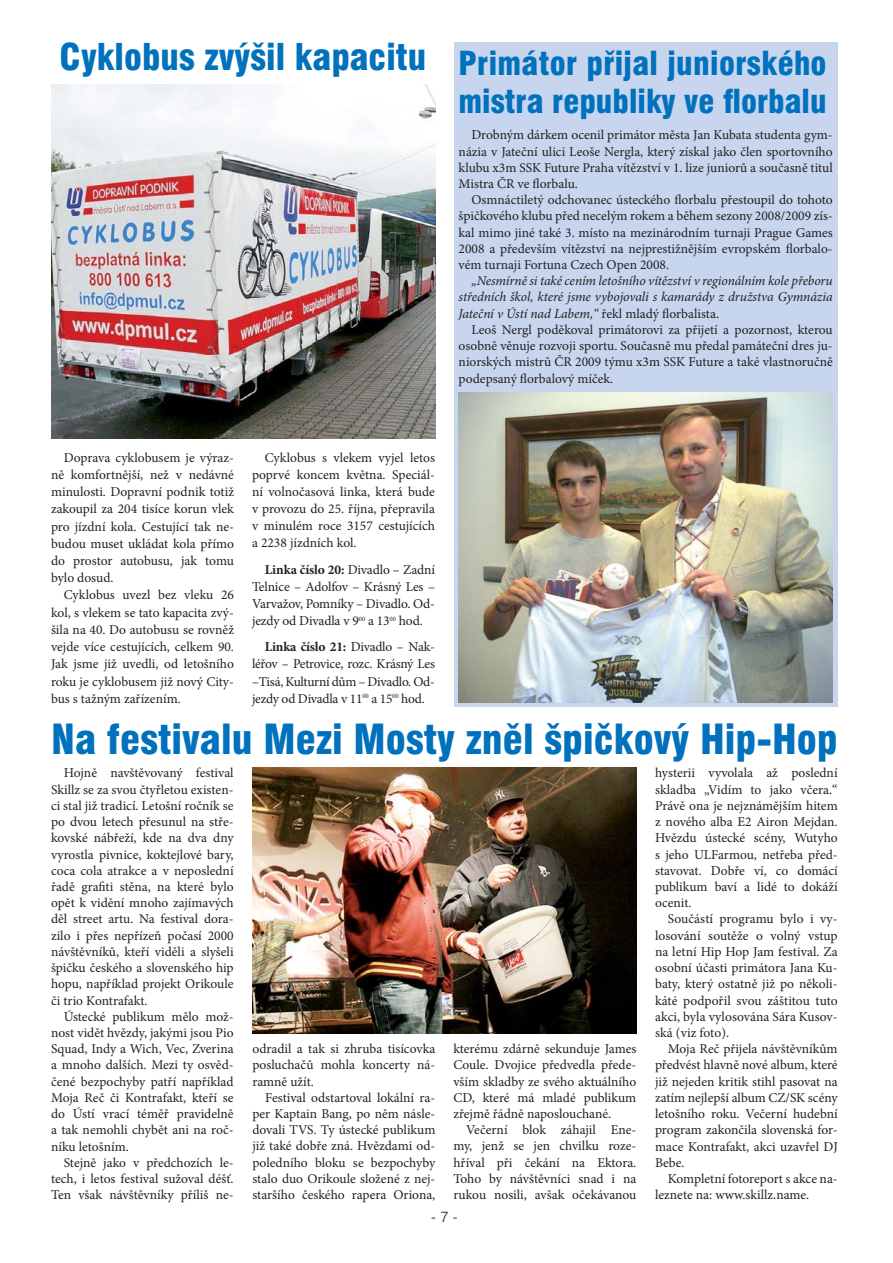
<style>
.page{position:relative;width:893px;height:1263px;background:#fff}
.page>*{position:absolute;margin:0;border:0;box-sizing:border-box;transform-origin:0 0}
.t1{font:900 condensed 40.5px "Swiss 721 AT";color:#0071bc}
.t2{font:900 condensed 36px "Swiss 721 AT";color:#0071bc}
.t3{font:900 condensed 32.25px/38.7px "Swiss 721 AT";letter-spacing:.01em;color:#0071bc}
.t4{font:300 15px "Swiss 721 AT";color:#231f20}
.t5{font:13.5px/16.2px "Minion Pro";color:#231f20;text-align:justify}
.t6{font:italic 13.5px/16.2px "Minion Pro";letter-spacing:-.005em;color:#231f20;text-align:justify}
.s1{font-style:normal}
.s2{font-weight:700}
</style>
<div class="page">
<div style="left:454px;top:43px;width:384px;height:664px;background:#c7d5ee"></div>
<img style="left:459px;top:392px;width:374px;height:311px">
<img style="left:51px;top:84px;width:384px;height:355px">
<img style="left:252px;top:767px;width:384px;height:267px">
<h2 class="t2" style="left:60px;top:40px;width:368px">Cyklobus zvýšil kapacitu</h2>
<h3 class="t3" style="left:459px;top:45px;width:370px">Primátor přijal juniorského mistra republiky ve florbalu</h3>
<p class="t5" style="left:459px;top:128px;width:376px;text-indent:13px">Drobným dárkem ocenil primátor města Jan Kubata studenta gym&shy;názia v Jateční ulici Leoše Nergla, který získal jako člen sportovního klubu x3m SSK Future Praha vítězství v 1. lize juniorů a současně titul Mistra ČR ve florbalu.</p>
<p class="t5" style="left:459px;top:193px;width:376px;text-indent:13px">Osmnáctiletý odchovanec ústeckého florbalu přestoupil do tohoto špičkového klubu před necelým rokem a během sezony 2008/2009 zís&shy;kal mimo jiné také 3. místo na mezinárodním turnaji Prague Games 2008 a především vítězství na nejprestižnějším evropském florbalo&shy;vém turnaji Fortuna Czech Open 2008.</p>
<p class="t6" style="left:459px;top:274px;width:376px;text-indent:13px">„Nesmírně si také cením letošního vítězství v regionálním kole přeboru středních škol, které jsme vybojovali s kamarády z družstva Gymnázia Jateční v Ústí nad Labem,“ <span class="s1">řekl mladý florbalista.</span></p>
<p class="t5" style="left:459px;top:323px;width:376px;text-indent:13px">Leoš Nergl poděkoval primátorovi za přijetí a pozornost, kterou osobně věnuje rozvoji sportu. Současně mu předal památeční dres ju&shy;niorských mistrů ČR 2009 týmu x3m SSK Future a také vlastnoručně podepsaný florbalový míček.</p>
<p class="t5" style="left:51px;top:450px;width:185px;line-height:17.2px;text-indent:13px">Doprava cyklobusem je výraz&shy;ně komfortnější, než v nedávné minulosti. Dopravní podnik totiž zakoupil za 204 tisíce korun vlek pro jízdní kola. Cestující tak ne&shy;budou muset ukládat kola přímo do prostor autobusu, jak tomu bylo dosud.</p>
<p class="t5" style="left:51px;top:588px;width:185px;line-height:17.2px;text-indent:13px">Cyklobus uvezl bez vleku 26 kol, s vlekem se tato kapacita zvý&shy;šila na 40. Do autobusu se rovněž vejde více cestujících, celkem 90.<br>Jak jsme již uvedli, od letošního roku je cyklobusem již nový City&shy;bus s tažným zařízením.</p>
<p class="t5" style="left:252px;top:450px;width:184px;line-height:17.1px;text-indent:13px">Cyklobus s vlekem vyjel letos poprvé koncem května. Speciál&shy;ní volnočasová linka, která bude v provozu do 25. října, přepravila v minulém roce 3157 cestujících a 2238 jízdních kol.</p>
<p class="t5" style="left:252px;top:562px;width:184px;line-height:17.1px;text-indent:13px"><span class="s2">Linka číslo 20:</span> Divadlo – Zadní Telnice – Adolfov – Krásný Les – Varvažov, Pomníky – Divadlo. Od&shy;jezdy od Divadla v 9<sup>00</sup> a 13<sup>00</sup> hod.</p>
<p class="t5" style="left:252px;top:639px;width:185px;line-height:17.1px;text-indent:13px"><span class="s2">Linka číslo 21:</span> Divadlo – Nak&shy;léřov – Petrovice, rozc. Krásný Les –Tisá, Kulturní dům – Divadlo. Od&shy;jezdy od Divadla v 11<sup>00</sup> a 15<sup>00</sup> hod.</p>
<h1 class="t1" style="left:51px;top:719px;width:788px">Na festivalu Mezi Mosty zněl špičkový Hip-Hop</h1>
<p class="t5" style="left:51px;top:766px;width:184px;text-indent:13px">Hojně navštěvovaný festival Skillz se za svou čtyřletou existen&shy;ci stal již tradicí. Letošní ročník se po dvou letech přesunul na stře&shy;kovské nábřeží, kde na dva dny vyrostla pivnice, koktejlové bary, coca cola atrakce a v neposlední řadě grafiti stěna, na které bylo opět k vidění mnoho zajímavých děl street artu. Na festival dora&shy;zilo i přes nepřízeň počasí 2000 návštěvníků, kteří viděli a slyšeli špičku českého a slovenského hip hopu, například projekt Orikoule či trio Kontrafakt.</p>
<p class="t5" style="left:51px;top:1009px;width:184px;text-indent:13px">Ústecké publikum mělo mož&shy;nost vidět hvězdy, jakými jsou Pio Squad, Indy a Wich, Vec, Zverina a mnoho dalších. Mezi ty osvěd&shy;čené bezpochyby patří například Moja Reč či Kontrafakt, kteří se do Ústí vrací téměř pravidelně a tak nemohli chybět ani na roč&shy;níku letošním.</p>
<p class="t5" style="left:51px;top:1155px;width:184px;text-indent:13px">Stejně jako v předchozích le&shy;tech, i letos festival sužoval déšť.<br>Ten však návštěvníky příliš ne-</p>
<p class="t5" style="left:252px;top:1042px;width:184px">odradil a tak si zhruba tisícovka posluchačů mohla koncerty ná&shy;ramně užít.</p>
<p class="t5" style="left:252px;top:1090px;width:185px;text-indent:13px">Festival odstartoval lokální ra&shy;per Kaptain Bang, po něm násle&shy;dovali TVS. Ty ústecké publikum již také dobře zná. Hvězdami od&shy;poledního bloku se bezpochyby stalo duo Orikoule složené z nej&shy;staršího českého rapera Oriona,</p>
<p class="t5" style="left:453px;top:1042px;width:185px">kterému zdárně sekunduje James Coule. Dvojice předvedla přede&shy;vším skladby ze svého aktuálního CD, které má mladé publikum zřejmě řádně naposlouchané.</p>
<p class="t5" style="left:453px;top:1123px;width:184px;text-indent:13px">Večerní blok záhajil Ene&shy;my, jenž se jen chvilku roze&shy;hříval při čekání na Ektora.<br>Toho by návštěvníci snad i na rukou nosili, avšak očekávanou</p>
<p class="t4" style="left:431px;top:1209px;width:28px">- 7 -</p>
<p class="t5" style="left:655px;top:766px;width:184px">hysterii vyvolala až poslední skladba „Vidím to jako včera.“ Právě ona je nejznámějším hitem z nového alba E2 Airon Mejdan.<br>Hvězdu ústecké scény, Wutyho s jeho ULFarmou, netřeba před&shy;stavovat. Dobře ví, co domácí publikum baví a lidé to dokáží ocenit.</p>
<p class="t5" style="left:655px;top:912px;width:184px;text-indent:13px">Součástí programu bylo i vy&shy;losování soutěže o volný vstup na letní Hip Hop Jam festival. Za osobní účasti primátora Jana Ku&shy;baty, který ostatně již po několi&shy;káté podpořil svou záštitou tuto akci, byla vylosována Sára Kusov&shy;ská (viz foto).</p>
<p class="t5" style="left:655px;top:1042px;width:184px;text-indent:13px">Moja Reč přijela návštěvníkům předvést hlavně nové album, které již nejeden kritik stihl pasovat na zatím nejlepší album CZ/SK scény letošního roku. Večerní hudební program zakončila slovenská for&shy;mace Kontrafakt, akci uzavřel DJ Bebe.</p>
<p class="t5" style="left:655px;top:1172px;width:184px;text-indent:13px">Kompletní fotoreport s akce na&shy;leznete na: www.skillz.name.</p>
</div>
